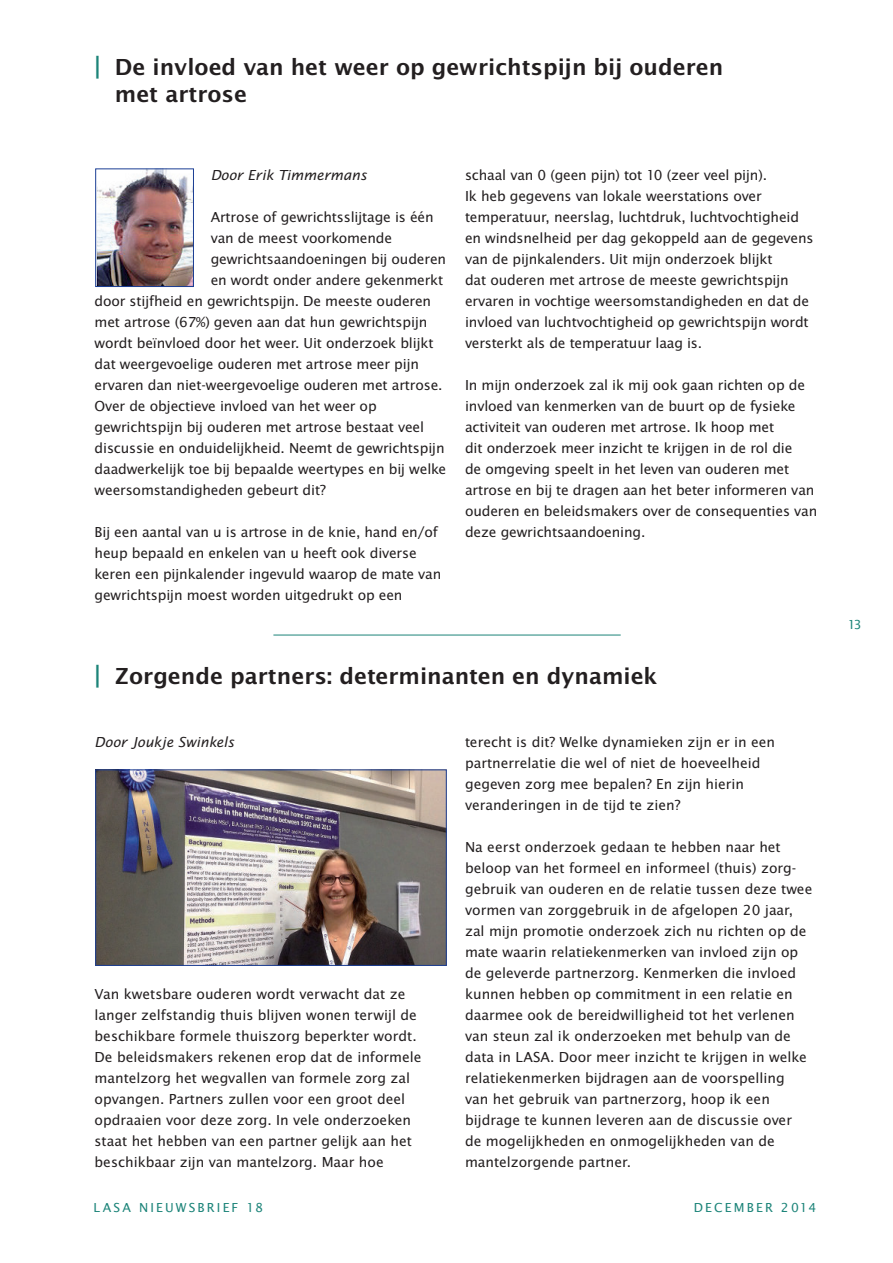
<style>
.page{position:relative;width:893px;height:1263px;background:#fff}
.page>*{position:absolute;margin:0;border:0;box-sizing:border-box;transform-origin:0 0}
.t1{font:600 24px/27px "Lucida Sans EF";color:#231f20}
.t2{font:15px/21px "Lucida Sans EF";letter-spacing:-.01em;color:#231f20}
.t3{font:italic 15px "Lucida Sans EF";color:#231f20}
.t4{font:13.5px "Lucida Sans EF";letter-spacing:.16em;color:#1c8479}
.s1{font-size:27px;color:#1c8479}
</style>
<div class="page">
<img style="left:97px;top:171px;width:95px;height:114px">
<div style="left:95px;top:169px;width:99px;height:118px;border:1px solid #1b3e94"></div>
<img style="left:97px;top:772px;width:347px;height:191px">
<hr style="left:273px;top:635px;width:348px;height:1px;background:#1c8479">
<h1 class="t1" style="left:115px;top:55px;width:610px;text-indent:-20px"><span class="s1">|</span> De invloed van het weer op gewrichtspijn bij ouderen met artrose</h1>
<p class="t3" style="left:211px;top:169px;width:158px">Door Erik Timmermans</p>
<p class="t2" style="left:211px;top:208px;width:225px">Artrose of gewrichtsslijtage is één</p>
<p class="t2" style="left:211px;top:229px;width:183px">van de meest voorkomende</p>
<p class="t2" style="left:211px;top:250px;width:237px">gewrichtsaandoeningen bij ouderen</p>
<p class="t2" style="left:211px;top:271px;width:234px">en wordt onder andere gekenmerkt</p>
<p class="t2" style="left:95px;top:292px;width:338px">door stijfheid en gewrichtspijn. De meeste ouderen</p>
<p class="t2" style="left:95px;top:313px;width:334px">met artrose (67%) geven aan dat hun gewrichtspijn</p>
<p class="t2" style="left:95px;top:334px;width:340px">wordt beïnvloed door het weer. Uit onderzoek blijkt</p>
<p class="t2" style="left:95px;top:355px;width:326px">dat weergevoelige ouderen met artrose meer pijn</p>
<p class="t2" style="left:95px;top:376px;width:349px">ervaren dan niet-weergevoelige ouderen met artrose.</p>
<p class="t2" style="left:95px;top:397px;width:284px">Over de objectieve invloed van het weer op</p>
<p class="t2" style="left:95px;top:418px;width:331px">gewrichtspijn bij ouderen met artrose bestaat veel</p>
<p class="t2" style="left:95px;top:439px;width:351px">discussie en onduidelijkheid. Neemt de gewrichtspijn</p>
<p class="t2" style="left:95px;top:460px;width:353px">daadwerkelijk toe bij bepaalde weertypes en bij welke</p>
<p class="t2" style="left:95px;top:481px;width:233px">weersomstandigheden gebeurt dit?</p>
<p class="t2" style="left:95px;top:523px;width:348px">Bij een aantal van u is artrose in de knie, hand en/of heup bepaald en enkelen van u heeft ook diverse keren een pijnkalender ingevuld waarop de mate van gewrichtspijn moest worden uitgedrukt op een</p>
<p class="t2" style="left:465px;top:166px;width:350px">schaal van 0 (geen pijn) tot 10 (zeer veel pijn).<br>Ik heb gegevens van lokale weerstations over temperatuur, neerslag, luchtdruk, luchtvochtigheid en windsnelheid per dag gekoppeld aan de gegevens van de pijnkalenders. Uit mijn onderzoek blijkt<br>dat ouderen met artrose de meeste gewrichtspijn ervaren in vochtige weersomstandigheden en dat de invloed van luchtvochtigheid op gewrichtspijn wordt versterkt als de temperatuur laag is.</p>
<p class="t2" style="left:465px;top:376px;width:354px">In mijn onderzoek zal ik mij ook gaan richten op de invloed van kenmerken van de buurt op de fysieke activiteit van ouderen met artrose. Ik hoop met<br>dit onderzoek meer inzicht te krijgen in de rol die<br>de omgeving speelt in het leven van ouderen met artrose en bij te dragen aan het beter informeren van ouderen en beleidsmakers over de consequenties van deze gewrichtsaandoening.</p>
<h1 class="t1" style="left:95px;top:664px;width:565px"><span class="s1">|</span> Zorgende partners: determinanten en dynamiek</h1>
<p class="t3" style="left:95px;top:736px;width:141px">Door Joukje Swinkels</p>
<p class="t2" style="left:95px;top:985px;width:328px">Van kwetsbare ouderen wordt verwacht dat ze langer zelfstandig thuis blijven wonen terwijl de beschikbare formele thuiszorg beperkter wordt.<br>De beleidsmakers rekenen erop dat de informele mantelzorg het wegvallen van formele zorg zal opvangen. Partners zullen voor een groot deel opdraaien voor deze zorg. In vele onderzoeken staat het hebben van een partner gelijk aan het beschikbaar zijn van mantelzorg. Maar hoe</p>
<p class="t2" style="left:465px;top:733px;width:312px">terecht is dit? Welke dynamieken zijn er in een partnerrelatie die wel of niet de hoeveelheid gegeven zorg mee bepalen? En zijn hierin veranderingen in de tijd te zien?</p>
<p class="t2" style="left:465px;top:838px;width:349px">Na eerst onderzoek gedaan te hebben naar het beloop van het formeel en informeel (thuis) zorg&shy;gebruik van ouderen en de relatie tussen deze twee vormen van zorggebruik in de afgelopen 20 jaar, zal mijn promotie onderzoek zich nu richten op de mate waarin relatiekenmerken van invloed zijn op de geleverde partnerzorg. Kenmerken die invloed kunnen hebben op commitment in een relatie en daarmee ook de bereidwilligheid tot het verlenen van steun zal ik onderzoeken met behulp van de data in LASA. Door meer inzicht te krijgen in welke relatiekenmerken bijdragen aan de voorspelling<br>van het gebruik van partnerzorg, hoop ik een bijdrage te kunnen leveren aan de discussie over<br>de mogelijkheden en onmogelijkheden van de mantelzorgende partner.</p>
<p class="t4" style="left:94px;top:1199px;width:171px">LASA NIEUWSBRIEF 18</p>
<p class="t4" style="left:694px;top:1199px;width:124px">DECEMBER 2014</p>
<p class="t4" style="left:848px;top:619px;width:16px">13</p>
</div>
